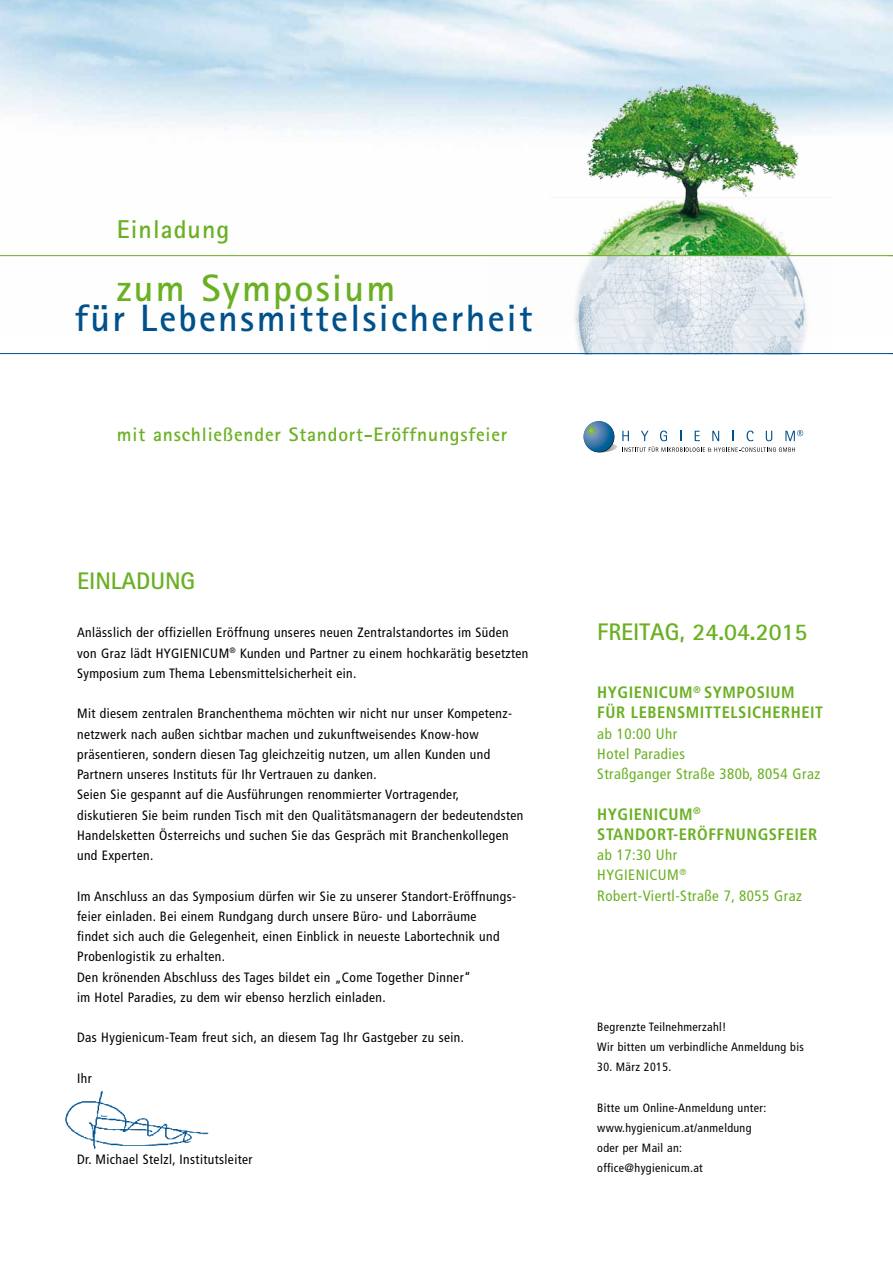
<style>
.page{position:relative;width:893px;height:1263px;background:#fff}
.page>*{position:absolute;margin:0;border:0;box-sizing:border-box;transform-origin:0 0}
.t1{font:700 38.1px "Rotis Sans Serif";letter-spacing:.06em;color:#00518b}
.t2{font:700 38.1px "Rotis Sans Serif";letter-spacing:.06em;color:#6ab023}
.t3{font:700 25.8px "Rotis Sans Serif";letter-spacing:.04em;color:#6ab023}
.t4{font:700 24px "Rotis Sans Serif";color:#6ab023}
.t5{font:700 19.5px "Rotis Sans Serif";letter-spacing:.04em;color:#6ab023}
.t6{font:700 condensed 16.5px/20.2px "Frutiger";letter-spacing:.03em;color:#6ab023}
.t7{font:condensed 15px/20.2px "Frutiger";letter-spacing:.03em;color:#6ab023}
.t8{font:condensed 13.5px/20.2px "Frutiger";letter-spacing:.03em;color:#000}
.t9{font:condensed 12px/20.2px "Frutiger";letter-spacing:.03em;color:#000}
.t10{font:condensed 8.7px "Frutiger";color:#6ab023}
</style>
<div class="page">
<img style="left:550px;top:51px;width:282px;height:204px">
<img style="left:487px;top:256px;width:345px;height:97px">
<hr style="left:0;top:353px;width:893px;height:1px;background:#00518b">
<hr style="left:0;top:255px;width:893px;height:1px;background:#6ab023">
<svg style="left:583px;top:421px;width:31px;height:31px"></svg>
<svg style="left:587px;top:427px;width:216px;height:26px"></svg>
<img style="left:65px;top:1091px;width:144px;height:58px">
<h2 class="t3" style="left:117px;top:213px;width:114px">Einladung</h2>
<h1 class="t2" style="left:117px;top:264px;width:280px">zum Symposium</h1>
<h1 class="t1" style="left:75px;top:294px;width:459px">für Lebensmittelsicherheit</h1>
<h3 class="t5" style="left:117px;top:422px;width:392px">mit anschließender Standort-Eröffnungsfeier</h3>
<h3 class="t4" style="left:77px;top:565px;width:120px">Einladung</h3>
<p class="t8" style="left:77px;top:623px;width:453px">Anlässlich der offiziellen Eröffnung unseres neuen Zentralstandortes im Süden von Graz lädt HYGIENICUM<sup>®</sup> Kunden und Partner zu einem hochkarätig besetzten<br>Symposium zum Thema Lebensmittelsicherheit ein.</p>
<p class="t8" style="left:77px;top:704px;width:448px">Mit diesem zentralen Branchenthema möchten wir nicht nur unser Kompetenz&shy;netzwerk nach außen sichtbar machen und zukunftweisendes Know-how präsentieren, sondern diesen Tag gleichzeitig nutzen, um allen Kunden und Partnern unseres Instituts für Ihr Vertrauen zu danken.<br>Seien Sie gespannt auf die Ausführungen renommierter Vortragender,<br>diskutieren Sie beim runden Tisch mit den Qualitätsmanagern der bedeutendsten Handelsketten Österreichs und suchen Sie das Gespräch mit Branchenkollegen und Experten.</p>
<p class="t8" style="left:77px;top:886px;width:440px">Im Anschluss an das Symposium dürfen wir Sie zu unserer Standort-Eröffnungs&shy;feier einladen. Bei einem Rundgang durch unsere Büro- und Laborräume<br>findet sich auch die Gelegenheit, einen Einblick in neueste Labortechnik und Probenlogistik zu erhalten.<br>Den krönenden Abschluss des Tages bildet ein „Come Together Dinner“<br>im Hotel Paradies, zu dem wir ebenso herzlich einladen.</p>
<p class="t8" style="left:77px;top:1028px;width:388px">Das Hygienicum-Team freut sich, an diesem Tag Ihr Gastgeber zu sein.</p>
<p class="t8" style="left:77px;top:1068px;width:16px">Ihr</p>
<p class="t8" style="left:77px;top:1149px;width:177px">Dr. Michael Stelzl, Institutsleiter</p>
<h3 class="t4" style="left:597px;top:616px;width:211px">Freitag, 24.04.2015</h3>
<p class="t6" style="left:597px;top:682px;width:170px">HYGIENICUM<sup>®</sup> SYMPOSIUM<br>FÜR LEBENSMI</p>
<p class="t6" style="left:705px;top:702px;width:26px">TTELSICHE</p>
<p class="t6" style="left:781px;top:702px;width:44px">RHEIT</p>
<p class="t7" style="left:597px;top:723px;width:224px">ab 10:00 Uhr<br>Hotel Paradies<br>Straßganger Straße 380b, 8054 Graz</p>
<p class="t6" style="left:597px;top:804px;width:139px">HYGIENICUM<sup>®<br></sup>STANDORT-ERÖFFNUNGS</p>
<p class="t6" style="left:778px;top:824px;width:41px">FEIER</p>
<p class="t7" style="left:597px;top:845px;width:81px">ab 17:30 Uhr<br>Hygienicum</p>
<p class="t10" style="left:679px;top:867px;width:8px">®</p>
<p class="t7" style="left:597px;top:885px;width:206px">Robert-Viertl-Straße 7, 8055 Graz</p>
<p class="t9" style="left:597px;top:1016px;width:208px">Begrenzte Teilnehmerzahl!<br>Wir bitten um verbindliche Anmeldung bis</p>
<p class="t9" style="left:597px;top:1057px;width:76px">30. März 2015.</p>
<p class="t9" style="left:597px;top:1097px;width:170px">Bitte um Online-Anmeldung unter: www.hygienicum.at/anmeldung oder per Mail an: office@hygienicum.at</p>
</div>
